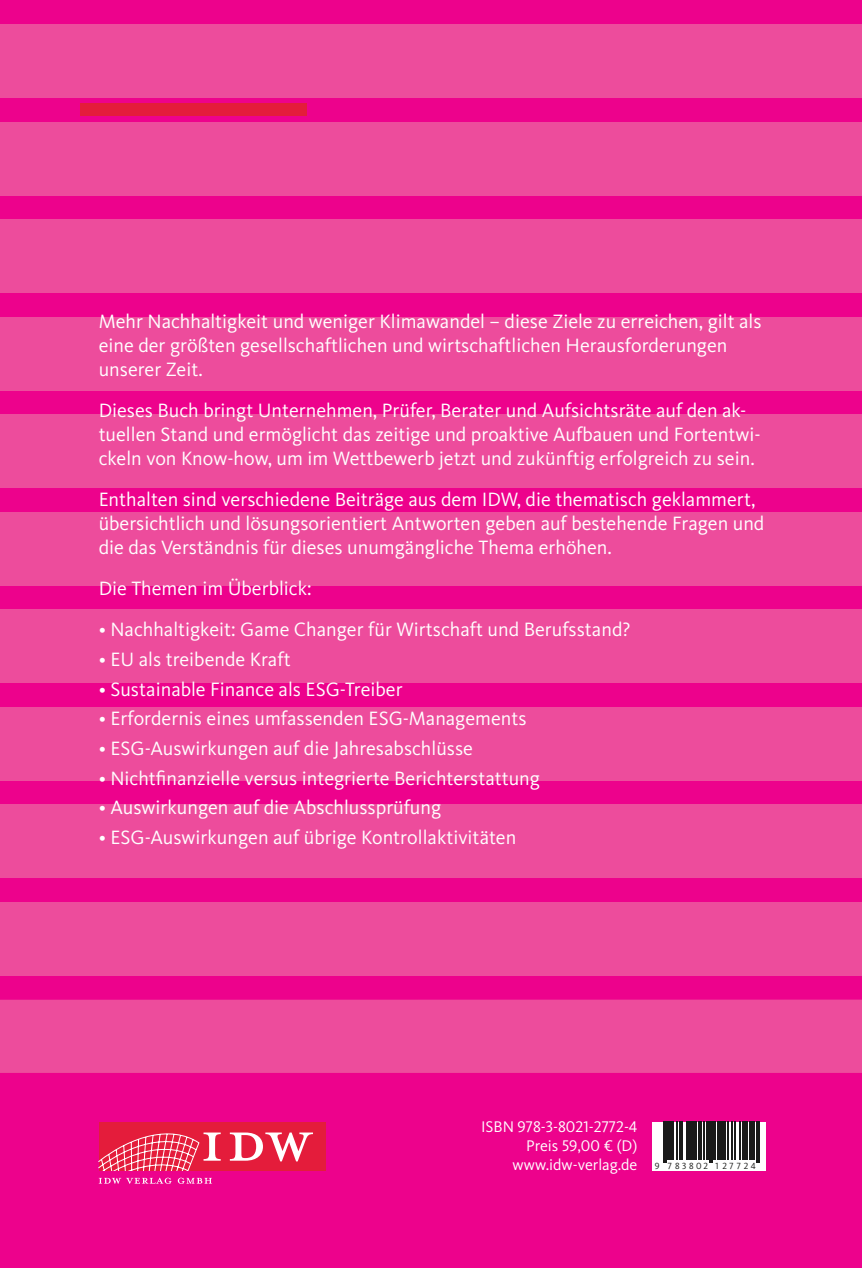
<style>
.page{position:relative;width:862px;height:1268px;background:#ed028c}
.page>*{position:absolute;margin:0;border:0;box-sizing:border-box;transform-origin:0 0}
.t1{font:20px/24px "Kievit IDW";color:#fff}
.t2{font:16px/19px "Kievit IDW";color:#fff;text-align:right}
.t3{font:9.2px "Kievit IDW";letter-spacing:.275em;color:#1a1a19}
</style>
<div class="page">
<div style="left:0;top:999px;width:862px;height:74px;background:#ed4c9c"></div>
<div style="left:0;top:902px;width:862px;height:73px;background:#ed4c9c"></div>
<div style="left:0;top:804px;width:862px;height:74px;background:#ed4c9c"></div>
<div style="left:0;top:707px;width:862px;height:73px;background:#ed4c9c"></div>
<div style="left:0;top:609px;width:862px;height:74px;background:#ed4c9c"></div>
<div style="left:0;top:512px;width:862px;height:73px;background:#ed4c9c"></div>
<div style="left:0;top:414px;width:862px;height:74px;background:#ed4c9c"></div>
<div style="left:0;top:317px;width:862px;height:73px;background:#ed4c9c"></div>
<div style="left:0;top:219px;width:862px;height:74px;background:#ed4c9c"></div>
<div style="left:0;top:122px;width:862px;height:73px;background:#ed4c9c"></div>
<div style="left:0;top:24px;width:862px;height:74px;background:#ed4c9c"></div>
<div style="left:80px;top:104px;width:227px;height:12px;background:#e41c3b"></div>
<div style="left:99px;top:1121px;width:226px;height:49px;background:#e41c3b"></div>
<svg style="left:230px;top:1132px;width:83px;height:29px"></svg>
<svg style="left:99px;top:1132px;width:122px;height:38px"></svg>
<svg style="left:99px;top:1177px;width:113px;height:7px"></svg>
<svg style="left:652px;top:1121px;width:113px;height:49px;background:#b4b2b3"></svg>
<hr style="left:663px;top:1121px;width:1px;height:41px;background:#1a1a19">
<hr style="left:665px;top:1121px;width:1px;height:41px;background:#1a1a19">
<hr style="left:667px;top:1121px;width:3px;height:39px;background:#1a1a19">
<hr style="left:671px;top:1121px;width:2px;height:39px;background:#1a1a19">
<hr style="left:676px;top:1121px;width:1px;height:39px;background:#1a1a19">
<hr style="left:679px;top:1121px;width:1px;height:39px;background:#1a1a19">
<hr style="left:681px;top:1121px;width:1px;height:39px;background:#1a1a19">
<hr style="left:686px;top:1121px;width:1px;height:39px;background:#1a1a19">
<hr style="left:688px;top:1121px;width:2px;height:39px;background:#1a1a19">
<hr style="left:691px;top:1121px;width:3px;height:39px;background:#1a1a19">
<hr style="left:695px;top:1121px;width:1px;height:39px;background:#1a1a19">
<hr style="left:698px;top:1121px;width:3px;height:39px;background:#1a1a19">
<hr style="left:703px;top:1121px;width:1px;height:39px;background:#1a1a19">
<hr style="left:706px;top:1121px;width:2px;height:39px;background:#1a1a19">
<hr style="left:709px;top:1121px;width:1px;height:41px;background:#1a1a19">
<hr style="left:712px;top:1121px;width:1px;height:41px;background:#1a1a19">
<hr style="left:714px;top:1121px;width:2px;height:39px;background:#1a1a19">
<hr style="left:718px;top:1121px;width:2px;height:39px;background:#1a1a19">
<hr style="left:721px;top:1121px;width:2px;height:39px;background:#1a1a19">
<hr style="left:724px;top:1121px;width:2px;height:39px;background:#1a1a19">
<hr style="left:728px;top:1121px;width:1px;height:39px;background:#1a1a19">
<hr style="left:732px;top:1121px;width:1px;height:39px;background:#1a1a19">
<hr style="left:735px;top:1121px;width:1px;height:39px;background:#1a1a19">
<hr style="left:739px;top:1121px;width:1px;height:39px;background:#1a1a19">
<hr style="left:742px;top:1121px;width:2px;height:39px;background:#1a1a19">
<hr style="left:745px;top:1121px;width:2px;height:39px;background:#1a1a19">
<hr style="left:749px;top:1121px;width:1px;height:39px;background:#1a1a19">
<hr style="left:751px;top:1121px;width:3px;height:39px;background:#1a1a19">
<hr style="left:756px;top:1121px;width:1px;height:41px;background:#1a1a19">
<hr style="left:758px;top:1121px;width:1px;height:41px;background:#1a1a19">
<p class="t1" style="left:99px;top:309px;width:664px">Mehr Nachhaltigkeit und weniger Klimawandel – diese Ziele zu erreichen, gilt als eine der größten gesellschaftlichen und wirtschaftlichen Herausforderungen unserer Zeit.</p>
<p class="t1" style="left:99px;top:398px;width:663px">Dieses Buch bringt Unternehmen, Prüfer, Berater und Aufsichtsräte auf den ak&shy;tuellen Stand und ermöglicht das zeitige und proaktive Aufbauen und Fortentwi&shy;ckeln von Know-how, um im Wettbewerb jetzt und zukünftig erfolgreich zu sein.</p>
<p class="t1" style="left:99px;top:487px;width:667px">Enthalten sind verschiedene Beiträge aus dem IDW, die thematisch geklammert, übersichtlich und lösungsorientiert Antworten geben auf bestehende Fragen und die das Verständnis für dieses unumgängliche Thema erhöhen.</p>
<p class="t1" style="left:99px;top:576px;width:214px">Die Themen im Überblick:</p>
<p class="t1" style="left:99px;top:617px;width:533px">• Nachhaltigkeit: Game Changer für Wirtschaft und Berufsstand?</p>
<p class="t1" style="left:99px;top:647px;width:193px">• EU als treibende Kraft</p>
<p class="t1" style="left:99px;top:677px;width:305px">• Sustainable Finance als ESG-Treiber</p>
<p class="t1" style="left:99px;top:706px;width:429px">• Erfordernis eines umfassenden ESG-Managements</p>
<p class="t1" style="left:99px;top:736px;width:376px">• ESG-Auswirkungen auf die Jahresabschlüsse</p>
<p class="t1" style="left:99px;top:766px;width:443px">• Nichtfinanzielle versus integrierte Berichterstattung</p>
<p class="t1" style="left:99px;top:795px;width:344px">• Auswirkungen auf die Abschlussprüfung</p>
<p class="t1" style="left:99px;top:825px;width:419px">• ESG-Auswirkungen auf übrige Kontrollaktivitäten</p>
<p class="t2" style="left:481px;top:1117px;width:158px">ISBN 978-3-8021-2772-4<br>Preis 59,00 € (D) www.idw-verlag.de</p>
<p class="t3" style="left:655px;top:1160px;width:102px">9 783802 1 27724</p>
</div>
